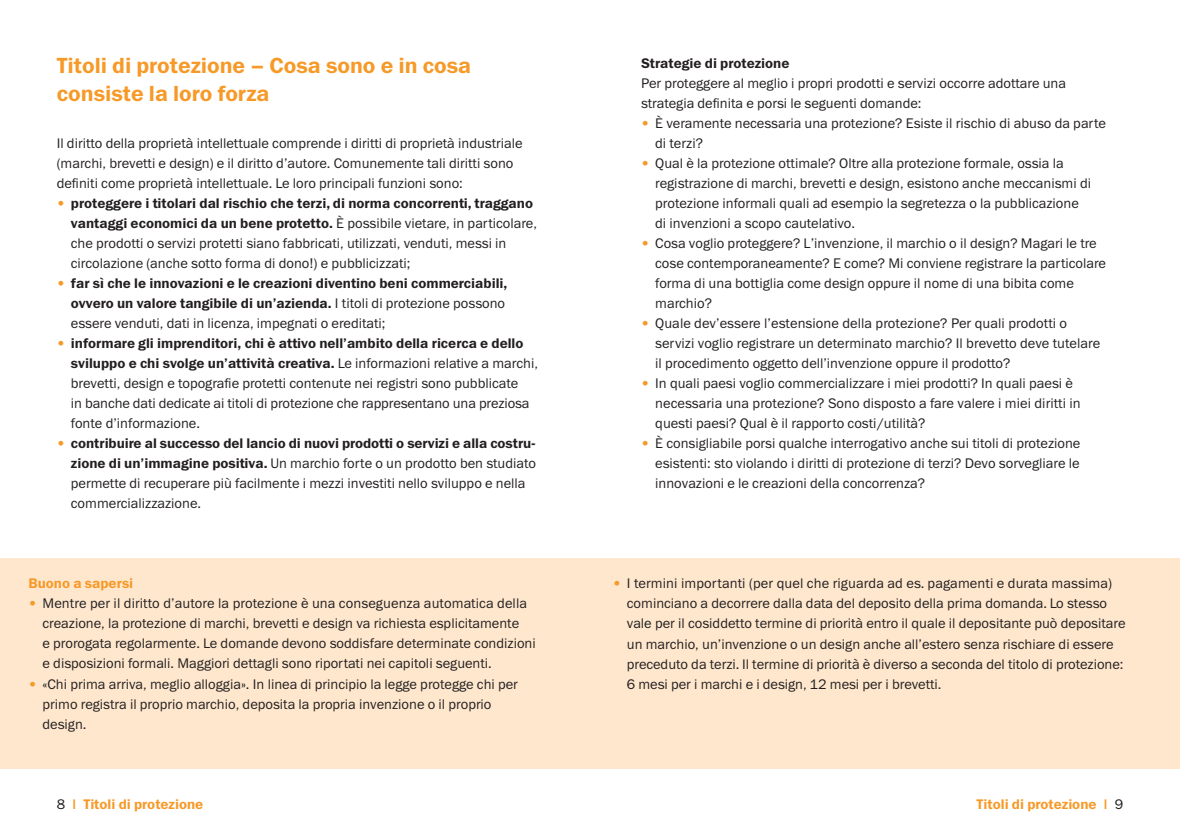
<style>
.page{position:relative;width:1180px;height:840px;background:#fff}
.page>*{position:absolute;margin:0;border:0;box-sizing:border-box;transform-origin:0 0}
.t1{font:600 22px/28px "Franklin Gothic ITC";color:#f79927}
.t2{font:14px/20px "Franklin Gothic ITC";color:#231f20}
.t3{font:600 14px/20px "Franklin Gothic ITC";color:#231f20}
.t4{font:600 14px "Franklin Gothic ITC";color:#f79927}
.s1{color:#f79927}
.s2{font-weight:600}
.s3{font-weight:400;color:#f79927}
.s4{font-weight:400}
.s5{font-weight:400;color:#231f20}
</style>
<div class="page">
<div style="left:0;top:558px;width:1179px;height:210px;background:#fee7cd"></div>
<h2 class="t1" style="left:57px;top:52px;width:416px">Titoli di protezione – Cosa sono e in cosa consiste la loro forza</h2>
<p class="t2" style="left:57px;top:133px;width:467px">Il diritto della proprietà intellettuale comprende i diritti di proprietà industriale (marchi, brevetti e design) e il diritto d’autore. Comunemente tali diritti sono definiti come proprietà intellettuale. Le loro principali funzioni sono:</p>
<p class="t2" style="left:71px;top:193px;width:467px;text-indent:-14px"><span class="s1">•</span> <span class="s2">proteggere i titolari dal rischio che terzi, di norma concorrenti, traggano van taggi economici da un bene protetto.</span> È possibile vietare, in particolare, che pro dotti o servizi protetti siano fabbricati, utilizzati, venduti, messi in circola zione (anche sotto forma di dono!) e pubblicizzati;</p>
<p class="t3" style="left:71px;top:273px;width:438px;text-indent:-14px"><span class="s3">•</span> far sì che le innovazioni e le creazioni diventino beni commerciabili, ovvero un valore tangibile di un’azienda. <span class="s4">I titoli di protezione possono essere venduti, dati in licenza, impegnati o ereditati;</span></p>
<p class="t2" style="left:71px;top:333px;width:468px;text-indent:-14px"><span class="s1">•</span> <span class="s2">informare gli imprenditori, chi è attivo nell’ambito della ricerca e dello sviluppo e chi svolge un’attività creativa.</span> Le informazioni relative a marchi, brevetti, design e topografie protetti contenute nei registri sono pubblicate<br>in banche dati dedicate ai titoli di protezione che rappresentano una preziosa fonte d’informazione.</p>
<p class="t2" style="left:71px;top:433px;width:466px;text-indent:-14px"><span class="s1">•</span> <span class="s2">contribuire al successo del lancio di nuovi prodotti o servizi e alla costru&shy;zione di un’immagine positiva.</span> Un marchio forte o un prodotto ben studiato per mette di recuperare più facilmente i mezzi investiti nello sviluppo e nella commercializzazione.</p>
<h3 class="t4" style="left:28px;top:574px;width:106px">Buono a sapersi</h3>
<p class="t2" style="left:43px;top:593px;width:494px;text-indent:-14px"><span class="s1">•</span> Mentre per il diritto d’autore la protezione è una conseguenza automatica della creazione, la protezione di marchi, brevetti e design va richiesta esplicitamente<br>e prorogata regolarmente. Le domande devono soddisfare determinate condizioni e disposizioni formali. Maggiori dettagli sono riportati nei capitoli seguenti.</p>
<p class="t2" style="left:43px;top:673px;width:477px;text-indent:-14px"><span class="s1">•</span> «Chi prima arriva, meglio alloggia». In linea di principio la legge protegge chi per primo registra il proprio marchio, deposita la propria invenzione o il proprio design.</p>
<h3 class="t3" style="left:641px;top:53px;width:150px">Strategie di protezione</h3>
<p class="t2" style="left:641px;top:73px;width:426px">Per proteggere al meglio i propri prodotti e servizi occorre adottare una strategia definita e porsi le seguenti domande:</p>
<p class="t2" style="left:655px;top:113px;width:452px;text-indent:-14px"><span class="s1">•</span> È veramente necessaria una protezione? Esiste il rischio di abuso da parte di terzi?</p>
<p class="t2" style="left:655px;top:153px;width:437px;text-indent:-14px"><span class="s1">•</span> Qual è la protezione ottimale? Oltre alla protezione formale, ossia la registrazione di marchi, brevetti e design, esistono anche meccanismi di protezione informali quali ad esempio la segretezza o la pubblicazione di invenzioni a scopo cautelativo.</p>
<p class="t2" style="left:655px;top:233px;width:452px;text-indent:-14px"><span class="s1">•</span> Cosa voglio proteggere? L’invenzione, il marchio o il design? Magari le tre cose contemporaneamente? E come? Mi conviene registrare la particolare forma di una bottiglia come design oppure il nome di una bibita come marchio?</p>
<p class="t2" style="left:655px;top:313px;width:446px;text-indent:-14px"><span class="s1">•</span> Quale dev’essere l’estensione della protezione? Per quali prodotti o servizi voglio registrare un determinato marchio? Il brevetto deve tutelare il procedimento oggetto dell’invenzione oppure il prodotto?</p>
<p class="t2" style="left:655px;top:373px;width:427px;text-indent:-14px"><span class="s1">•</span> In quali paesi voglio commercializzare i miei prodotti? In quali paesi è necessaria una protezione? Sono disposto a fare valere i miei diritti in questi paesi? Qual è il rapporto costi/utilità?</p>
<p class="t2" style="left:655px;top:433px;width:426px;text-align:justify;text-indent:-14px"><span class="s1">•</span> È consigliabile porsi qualche interrogativo anche sui titoli di protezione esistenti: sto violando i diritti di protezione di terzi? Devo sorvegliare le innovazioni e le creazioni della concorrenza?</p>
<p class="t2" style="left:626px;top:573px;width:500px;text-indent:-14px"><span class="s1">•</span> I termini importanti (per quel che riguarda ad es. pagamenti e durata massima) cominciano a decorrere dalla data del deposito della prima domanda. Lo stesso vale per il cosiddetto termine di priorità entro il quale il depositante può depositare un marchio, un’invenzione o un design anche all’estero senza rischiare di essere preceduto da terzi. Il termine di priorità è diverso a seconda del titolo di protezione:<br>6 mesi per i marchi e i design, 12 mesi per i brevetti.</p>
<p class="t4" style="left:57px;top:794px;width:148px"><span class="s5">8</span> | Titoli di protezione</p>
<p class="t4" style="left:976px;top:794px;width:148px">Titoli di protezione | <span class="s5">9</span></p>
</div>
